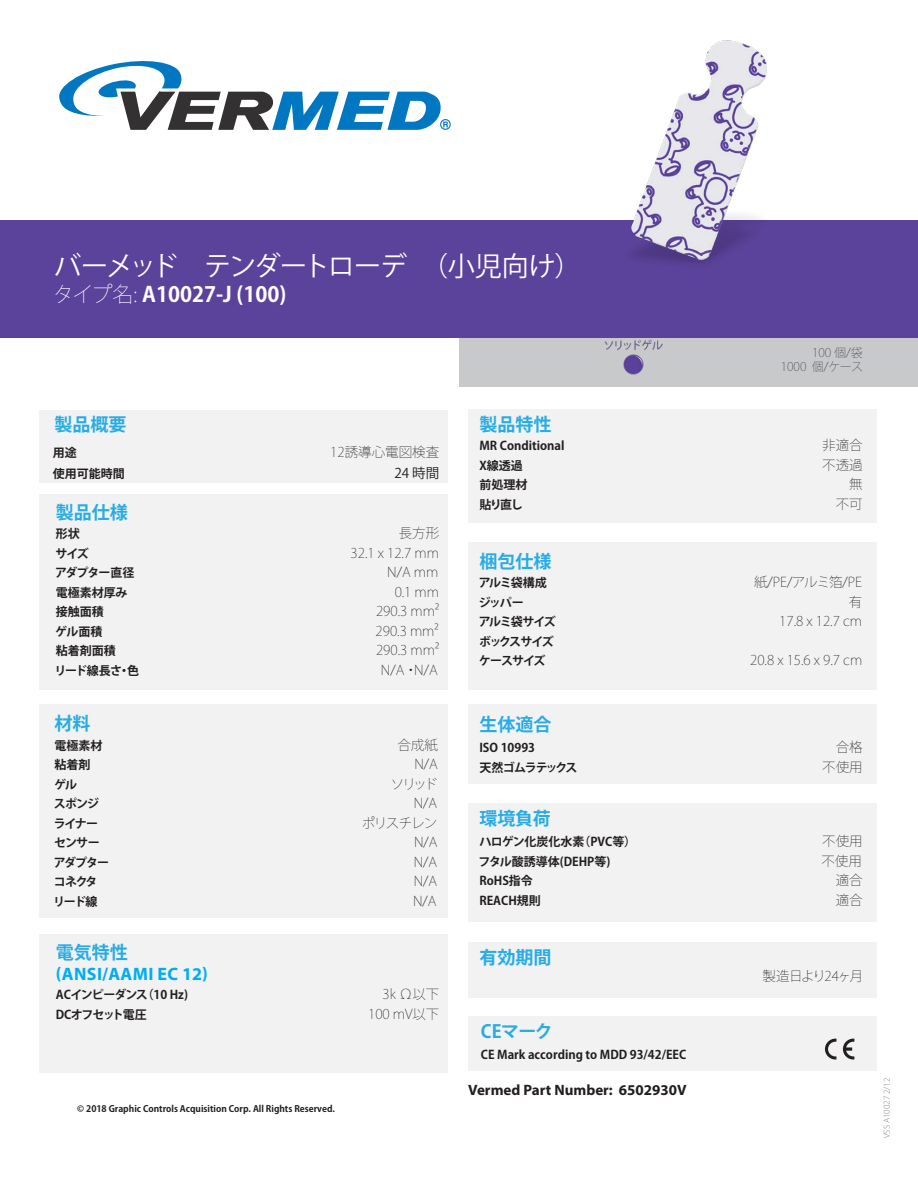
<style>
.page{position:relative;width:918px;height:1188px;background:#fff}
.page>*{position:absolute;margin:0;border:0;box-sizing:border-box;transform-origin:0 0}
.t1{font:27px "Koz Go Pro";letter-spacing:-.05em;color:#fff}
.t2{font:700 21px "Koz Go Pro";color:#fff}
.t3{font:700 18px "Koz Go Pr 6 N";color:#27ace3}
.t4{font:700 18px "Myriad Pro";letter-spacing:.02em;color:#00aeef}
.t5{font:700 15px "Myriad Pro";color:#231f20}
.t6{font:200 13.5px "Koz Go Pro";color:#231f20}
.t7{font:200 13.5px "Koz Go Pro";letter-spacing:-.095em;color:#231f20}
.t8{font:13.5px "Koz Go Pro";color:#231f20}
.t9{font:700 12px "Koz Go Pro";color:#231f20}
.t10{font:700 12px "Koz Go Pro";letter-spacing:-.06em;color:#231f20}
.t11{font:200 12px/14.4px "Koz Go Pro";color:#414142;text-align:right}
.t12{font:700 12px/19.5px "Koz Go Pro";letter-spacing:-.1em;color:#231f20}
.t13{font:700 12px "Koz Go Pro";letter-spacing:-.085em;color:#231f20}
.t14{font:700 12px "Koz Go Pro";letter-spacing:-.11em;color:#231f20}
.t15{font:700 12px "Koz Go Pro";letter-spacing:-.08em;color:#231f20}
.t16{font:700 12px "Koz Go Pro";letter-spacing:-.105em;color:#231f20}
.t17{font:700 9px "Koz Go Pr 6 N";color:#231f20}
.t18{font:300 9px "Myriad Pro";color:#828487}
.s1{font-weight:200}
</style>
<div class="page">
<div style="left:468px;top:1017px;width:409px;height:54px;background:#f2f2f3"></div>
<div style="left:468px;top:803px;width:409px;height:119px;background:#f2f2f3"></div>
<div style="left:468px;top:704px;width:409px;height:80px;background:#f2f2f3"></div>
<div style="left:468px;top:942px;width:409px;height:56px;background:#f2f2f3"></div>
<div style="left:468px;top:542px;width:409px;height:148px;background:#f2f2f3"></div>
<div style="left:39px;top:934px;width:409px;height:139px;background:#f2f2f3"></div>
<div style="left:39px;top:704px;width:409px;height:214px;background:#f2f2f3"></div>
<div style="left:468px;top:410px;width:409px;height:114px;background:#f2f2f3"></div>
<div style="left:39px;top:494px;width:409px;height:196px;background:#f2f2f3"></div>
<svg style="left:59px;top:61px;width:392px;height:69px"></svg>
<div style="left:0;top:221px;width:918px;height:117px;background:#5b429a"></div>
<svg style="left:825px;top:1039px;width:11px;height:21px"></svg>
<svg style="left:843px;top:1039px;width:11px;height:21px"></svg>
<div style="left:39px;top:410px;width:409px;height:72px;background:#f2f2f3"></div>
<img style="left:592px;top:40px;width:227px;height:247px">
<div style="left:459px;top:338px;width:459px;height:48px;background:#c7c9cb"></div>
<img style="left:605px;top:330px;width:58px;height:57px">
<h1 class="t1" style="left:54px;top:249px;width:529px">バーメッド　テンダートローデ　（小児向け）</h1>
<h2 class="t2" style="left:53px;top:280px;width:235px"><span class="s1">タイプ名:</span> A10027-J (100)</h2>
<p class="t11" style="left:781px;top:345px;width:84px">100 個/袋<br>1000 個/ケース</p>
<h3 class="t3" style="left:55px;top:415px;width:73px">製品概要</h3>
<p class="t9" style="left:53px;top:445px;width:25px">用途</p>
<p class="t6" style="left:330px;top:443px;width:110px">12誘導心電図検査</p>
<p class="t9" style="left:53px;top:466px;width:85px">使用可能時間　</p>
<p class="t8" style="left:394px;top:464px;width:46px">24 時間</p>
<h3 class="t3" style="left:56px;top:502px;width:73px">製品仕様</h3>
<p class="t9" style="left:56px;top:526px;width:25px">形状</p>
<p class="t6" style="left:399px;top:524px;width:42px">長方形</p>
<p class="t9" style="left:56px;top:545px;width:35px">サイズ</p>
<p class="t6" style="left:351px;top:544px;width:90px">32.1 x 12.7 mm</p>
<p class="t15" style="left:55px;top:565px;width:81px">アダプター直径</p>
<p class="t6" style="left:387px;top:563px;width:53px">N/A mm</p>
<p class="t9" style="left:56px;top:584px;width:73px">電極素材厚み</p>
<p class="t6" style="left:395px;top:583px;width:46px">0.1 mm</p>
<p class="t9" style="left:56px;top:604px;width:49px">接触面積</p>
<p class="t6" style="left:376px;top:602px;width:65px">290.3 mm²</p>
<p class="t9" style="left:55px;top:623px;width:49px">ゲル面積</p>
<p class="t6" style="left:376px;top:622px;width:65px">290.3 mm²</p>
<p class="t9" style="left:56px;top:643px;width:61px">粘着剤面積</p>
<p class="t6" style="left:376px;top:641px;width:65px">290.3 mm²</p>
<p class="t9" style="left:54px;top:662px;width:86px">リード線長さ・色</p>
<p class="t6" style="left:381px;top:661px;width:58px">N/A・N/A</p>
<h3 class="t3" style="left:55px;top:713px;width:37px">材料</h3>
<p class="t9" style="left:55px;top:737px;width:49px">電極素材</p>
<p class="t6" style="left:397px;top:736px;width:42px">合成紙</p>
<p class="t9" style="left:55px;top:757px;width:37px">粘着剤</p>
<p class="t6" style="left:414px;top:755px;width:25px">N/A</p>
<p class="t9" style="left:54px;top:776px;width:25px">ゲル</p>
<p class="t6" style="left:391px;top:775px;width:49px">ソリッド</p>
<p class="t9" style="left:54px;top:796px;width:47px">スポンジ</p>
<p class="t6" style="left:414px;top:794px;width:25px">N/A</p>
<p class="t9" style="left:54px;top:815px;width:46px">ライナー</p>
<p class="t6" style="left:362px;top:814px;width:77px">ポリスチレン</p>
<p class="t9" style="left:54px;top:835px;width:47px">センサー</p>
<p class="t6" style="left:414px;top:833px;width:25px">N/A</p>
<p class="t9" style="left:54px;top:854px;width:57px">アダプター</p>
<p class="t6" style="left:414px;top:853px;width:25px">N/A</p>
<p class="t9" style="left:54px;top:874px;width:45px">コネクタ</p>
<p class="t6" style="left:414px;top:872px;width:25px">N/A</p>
<p class="t9" style="left:53px;top:893px;width:46px">リード線</p>
<p class="t6" style="left:413px;top:892px;width:25px">N/A</p>
<h3 class="t3" style="left:56px;top:942px;width:73px">電気特性</h3>
<h3 class="t4" style="left:56px;top:962px;width:153px">(ANSI/AAMI EC 12)</h3>
<p class="t10" style="left:56px;top:987px;width:134px">ACインピーダンス（10 Hz)</p>
<p class="t6" style="left:383px;top:985px;width:58px">3k Ω以下</p>
<p class="t13" style="left:56px;top:1007px;width:92px">DCオフセット電圧</p>
<p class="t6" style="left:368px;top:1005px;width:73px">100 mV以下</p>
<p class="t17" style="left:77px;top:1103px;width:259px">© 2018 Graphic Controls Acquisition Corp. All Rights Reserved.</p>
<h3 class="t3" style="left:479px;top:414px;width:73px">製品特性</h3>
<p class="t9" style="left:479px;top:438px;width:87px">MR Conditional</p>
<p class="t6" style="left:822px;top:436px;width:42px">非適合</p>
<p class="t9" style="left:479px;top:457px;width:45px">X線透過</p>
<p class="t6" style="left:822px;top:456px;width:42px">不透過</p>
<p class="t9" style="left:479px;top:477px;width:49px">前処理材</p>
<p class="t6" style="left:849px;top:475px;width:15px">無</p>
<p class="t9" style="left:479px;top:496px;width:45px">貼り直し</p>
<p class="t6" style="left:836px;top:495px;width:28px">不可</p>
<h3 class="t3" style="left:479px;top:551px;width:73px">梱包仕様</h3>
<p class="t9" style="left:479px;top:575px;width:70px">アルミ袋構成</p>
<p class="t6" style="left:754px;top:573px;width:109px">紙/PE/アルミ箔/PE</p>
<p class="t9" style="left:479px;top:595px;width:46px">ジッパー</p>
<p class="t6" style="left:849px;top:593px;width:15px">有</p>
<p class="t16" style="left:479px;top:614px;width:79px">アルミ袋サイズ</p>
<p class="t6" style="left:779px;top:612px;width:84px">17.8 x 12.7 cm</p>
<p class="t12" style="left:479px;top:632px;width:76px">ボックスサイズケースサイズ</p>
<p class="t6" style="left:750px;top:651px;width:114px">20.8 x 15.6 x 9.7 cm</p>
<h3 class="t3" style="left:479px;top:714px;width:73px">生体適合</h3>
<p class="t9" style="left:479px;top:740px;width:57px">ISO 10993</p>
<p class="t6" style="left:836px;top:738px;width:28px">合格</p>
<p class="t14" style="left:479px;top:759px;width:100px">天然ゴムラテックス</p>
<p class="t6" style="left:822px;top:758px;width:42px">不使用</p>
<h3 class="t3" style="left:479px;top:809px;width:73px">環境負荷</h3>
<p class="t9" style="left:479px;top:834px;width:158px">ハロゲン化炭化水素（PVC等）</p>
<p class="t6" style="left:822px;top:833px;width:42px">不使用</p>
<p class="t9" style="left:479px;top:854px;width:133px">フタル酸誘導体(DEHP等)</p>
<p class="t6" style="left:821px;top:852px;width:42px">不使用</p>
<p class="t9" style="left:479px;top:873px;width:55px">RoHS指令</p>
<p class="t6" style="left:836px;top:872px;width:28px">適合</p>
<p class="t9" style="left:479px;top:893px;width:63px">REACH規則</p>
<p class="t6" style="left:836px;top:891px;width:28px">適合</p>
<h3 class="t3" style="left:479px;top:947px;width:73px">有効期間</h3>
<h3 class="t3" style="left:481px;top:1022px;width:73px">CEマーク</h3>
<p class="t9" style="left:481px;top:1047px;width:207px">CE Mark according to MDD 93/42/EEC</p>
<p class="t5" style="left:468px;top:1080px;width:220px">Vermed Part Number: 6502930V</p>
<p class="t7" style="left:763px;top:967px;width:102px">製造日より24ヶ月</p>
<p class="t18" style="left:882px;top:1138px;width:62px;rotate:-90deg">VSS A10027 2/12</p>
</div>
